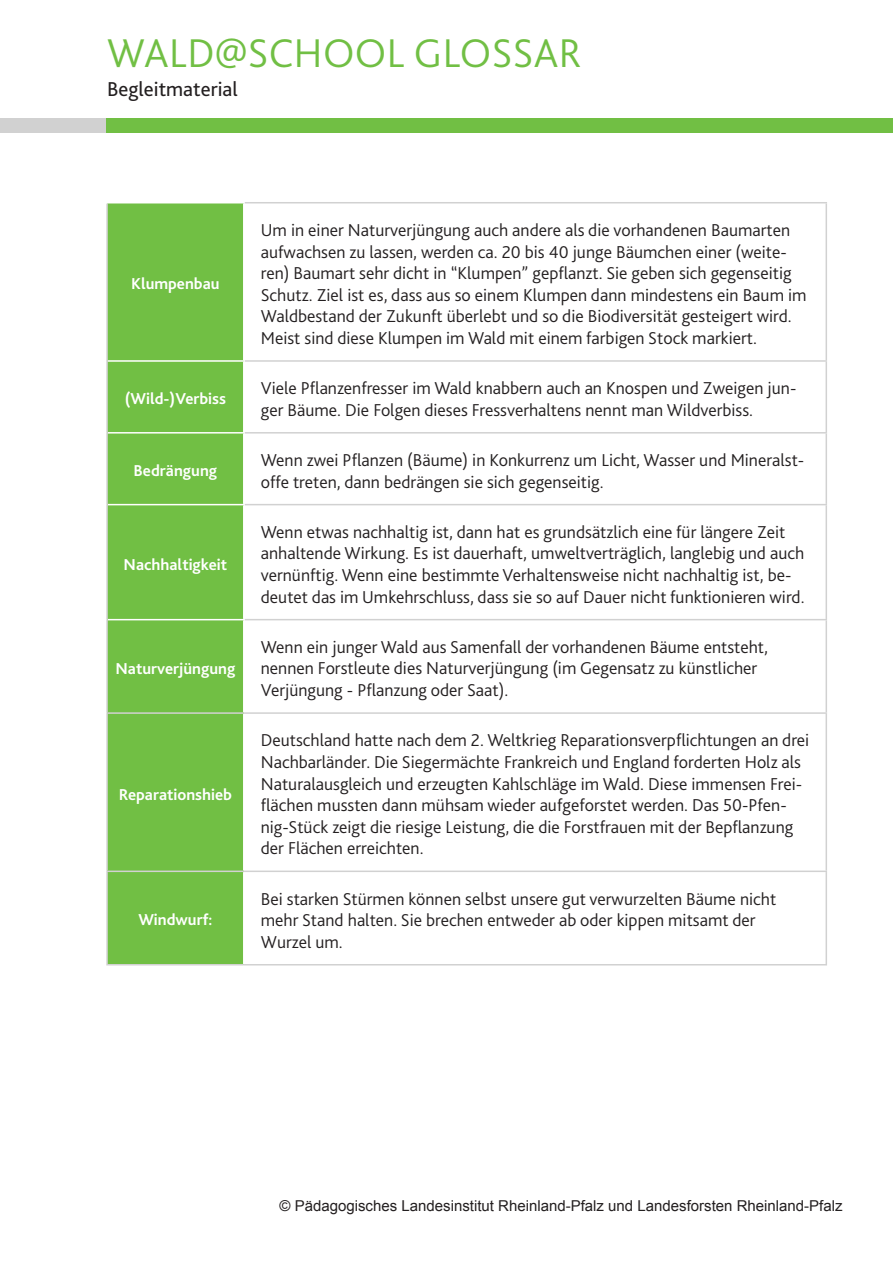
<style>
.page{position:relative;width:893px;height:1263px;background:#fff}
.page>*{position:absolute;margin:0;border:0;box-sizing:border-box;transform-origin:0 0}
.t1{font:300 42px "Bliss 2";letter-spacing:.01em;color:#71bf44}
.t2{font:21px "Bliss 2";color:#231f20}
.t3{font:300 18px/21.6px "Bliss 2";color:#231f20}
.t4{font:700 16.5px "Bliss 2";color:#fff}
.t5{font:15px "Arial";color:#231f20}
</style>
<div class="page">
<div style="left:0;top:118px;width:106px;height:15px;background:#d1d1d1"></div>
<div style="left:106px;top:118px;width:787px;height:15px;background:#71bf44"></div>
<div style="left:108px;top:203px;width:135px;height:761px;background:#71bf44"></div>
<hr style="left:106px;top:203px;width:2px;height:158px;background:#d1d1d1">
<hr style="left:245px;top:202px;width:582px;height:1px;background:#d1d1d1">
<hr style="left:826px;top:203px;width:1px;height:157px;background:#d1d1d1">
<hr style="left:106px;top:361px;width:2px;height:72px;background:#d1d1d1">
<hr style="left:245px;top:360px;width:582px;height:2px;background:#d1d1d1">
<hr style="left:826px;top:362px;width:1px;height:70px;background:#d1d1d1">
<hr style="left:106px;top:433px;width:2px;height:72px;background:#d1d1d1">
<hr style="left:245px;top:432px;width:582px;height:2px;background:#d1d1d1">
<hr style="left:826px;top:434px;width:1px;height:70px;background:#d1d1d1">
<hr style="left:106px;top:505px;width:2px;height:115px;background:#d1d1d1">
<hr style="left:245px;top:504px;width:582px;height:1px;background:#d1d1d1">
<hr style="left:826px;top:505px;width:1px;height:114px;background:#d1d1d1">
<hr style="left:106px;top:620px;width:2px;height:92px;background:#d1d1d1">
<hr style="left:245px;top:619px;width:582px;height:1px;background:#d1d1d1">
<hr style="left:826px;top:620px;width:1px;height:92px;background:#d1d1d1">
<hr style="left:106px;top:712px;width:138px;height:2px;background:#d1d1d1">
<hr style="left:106px;top:714px;width:2px;height:156px;background:#d1d1d1">
<hr style="left:244px;top:712px;width:583px;height:2px;background:#d1d1d1">
<hr style="left:826px;top:714px;width:1px;height:156px;background:#d1d1d1">
<hr style="left:106px;top:870px;width:138px;height:2px;background:#d1d1d1">
<hr style="left:106px;top:872px;width:2px;height:92px;background:#d1d1d1">
<hr style="left:244px;top:870px;width:583px;height:2px;background:#d1d1d1">
<hr style="left:826px;top:872px;width:1px;height:92px;background:#d1d1d1">
<hr style="left:106px;top:964px;width:138px;height:1px;background:#d1d1d1">
<hr style="left:244px;top:964px;width:583px;height:1px;background:#d1d1d1">
<hr style="left:108px;top:360px;width:137px;height:2px;background:#fff">
<hr style="left:108px;top:432px;width:137px;height:2px;background:#fff">
<hr style="left:108px;top:504px;width:137px;height:1px;background:#fff">
<hr style="left:108px;top:619px;width:137px;height:1px;background:#fff">
<h1 class="t1" style="left:107px;top:27px;width:476px">WALD@SCHOOL GLOSSAR</h1>
<p class="t2" style="left:107px;top:76px;width:132px">Begleitmaterial</p>
<p class="t4" style="left:131px;top:274px;width:90px">Klumpenbau</p>
<p class="t3" style="left:261px;top:219px;width:547px">Um in einer Naturverjüngung auch andere als die vorhandenen Baumarten aufwachsen zu lassen, werden ca. 20 bis 40 junge Bäumchen einer (weite&shy;ren) Baumart sehr dicht in “Klumpen” gepflanzt. Sie geben sich gegenseitig Schutz. Ziel ist es, dass aus so einem Klumpen dann mindestens ein Baum im Waldbestand der Zukunft überlebt und so die Biodiversität gesteigert wird.<br>Meist sind diese Klumpen im Wald mit einem farbigen Stock markiert.</p>
<p class="t4" style="left:125px;top:389px;width:103px">(Wild-)Verbiss</p>
<p class="t3" style="left:261px;top:377px;width:537px">Viele Pflanzenfresser im Wald knabbern auch an Knospen und Zweigen jun&shy;ger Bäume. Die Folgen dieses Fressverhaltens nennt man Wildverbiss.</p>
<p class="t4" style="left:134px;top:460px;width:85px">Bedrängung</p>
<p class="t4" style="left:124px;top:554px;width:105px">Nachhaltigkeit</p>
<p class="t4" style="left:115px;top:658px;width:121px">Naturverjüngung</p>
<p class="t4" style="left:119px;top:784px;width:115px">Reparationshieb</p>
<p class="t4" style="left:138px;top:910px;width:76px">Windwurf:</p>
<p class="t3" style="left:261px;top:449px;width:545px">Wenn zwei Pflanzen (Bäume) in Konkurrenz um Licht, Wasser und Mineralst&shy;offe treten, dann bedrängen sie sich gegenseitig.</p>
<p class="t3" style="left:261px;top:521px;width:545px">Wenn etwas nachhaltig ist, dann hat es grundsätzlich eine für längere Zeit anhaltende Wirkung. Es ist dauerhaft, umweltverträglich, langlebig und auch vernünftig. Wenn eine bestimmte Verhaltensweise nicht nachhaltig ist, be&shy;deutet das im Umkehrschluss, dass sie so auf Dauer nicht funktionieren wird.</p>
<p class="t3" style="left:261px;top:636px;width:509px">Wenn ein junger Wald aus Samenfall der vorhandenen Bäume entsteht, nennen Forstleute dies Naturverjüngung (im Gegensatz zu künstlicher<br>Verjüngung - Pflanzung oder Saat).</p>
<p class="t3" style="left:261px;top:729px;width:550px">Deutschland hatte nach dem 2. Weltkrieg Reparationsverpflichtungen an drei Nachbarländer. Die Siegermächte Frankreich und England forderten Holz als Naturalausgleich und erzeugten Kahlschläge im Wald. Diese immensen Frei&shy;flächen mussten dann mühsam wieder aufgeforstet werden. Das 50-Pfen&shy;nig-Stück zeigt die riesige Leistung, die die Forstfrauen mit der Bepflanzung der Flächen erreichten.</p>
<p class="t3" style="left:261px;top:887px;width:517px">Bei starken Stürmen können selbst unsere gut verwurzelten Bäume nicht mehr Stand halten. Sie brechen entweder ab oder kippen mitsamt der<br>Wurzel um.</p>
<p class="t5" style="left:280px;top:1196px;width:564px">© Pädagogisches Landesinstitut Rheinland-Pfalz und Landesforsten Rheinland-Pfalz</p>
</div>
